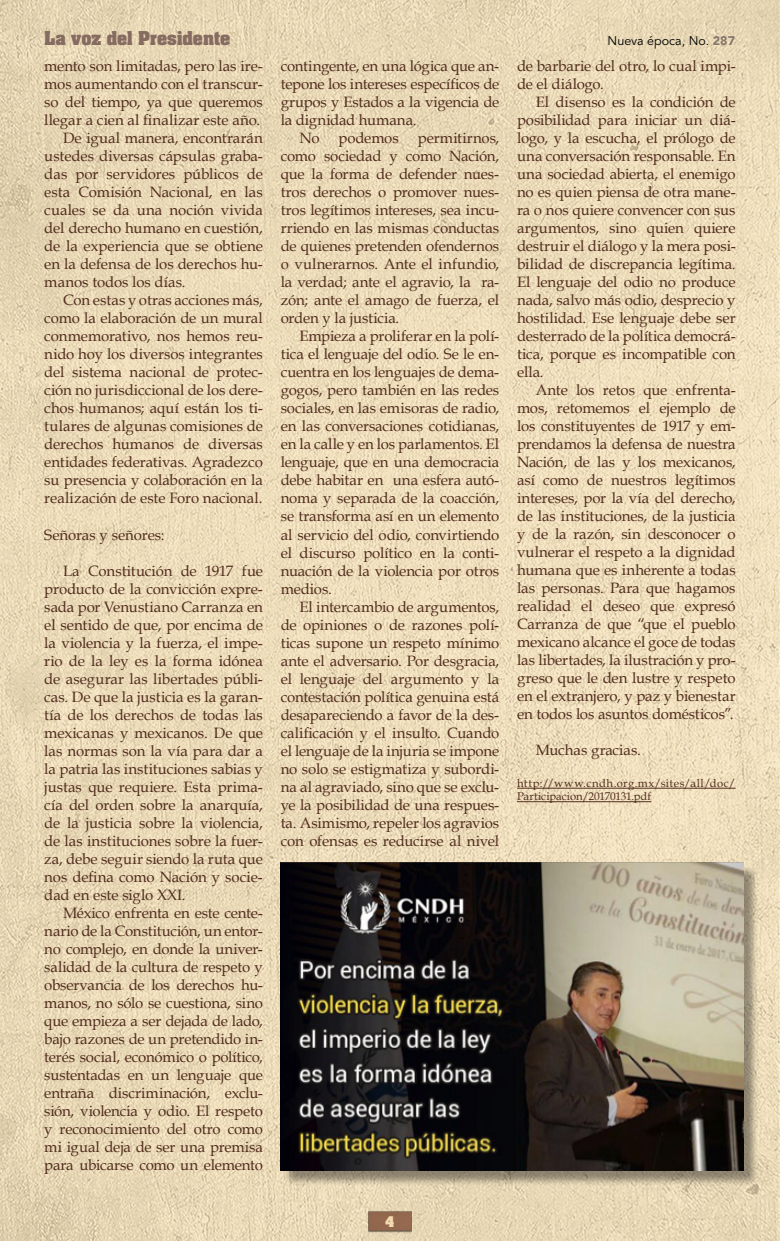
<style>
.page{position:relative;width:780px;height:1241px;background:#fff}
.page>*{position:absolute;margin:0;border:0;box-sizing:border-box;transform-origin:0 0}
.t1{font:700 16.25px "Aachen Std";color:#866b61}
.t2{font:15px/18px "Book Antiqua";letter-spacing:-.01em;color:#512c1d;text-align:justify}
.t3{font:12.5px "Avenir LT Std";color:#000}
.t4{font:700 12.5px "Aachen Std";color:#f4dbb2}
.t5{font:11.25px/13.5px "Book Antiqua";letter-spacing:.025em;color:#532e1f}
.s1{font-weight:900;color:#88786d}
</style>
<div class="page">
<img style="left:0;top:0;width:779px;height:1240px">
<hr style="left:517px;top:801px;width:134px;height:1px;background:#532e1f">
<hr style="left:517px;top:787px;width:218px;height:1px;background:#532e1f">
<div style="left:282px;top:864px;width:477px;height:321px;background:#000;opacity:.4"></div>
<img style="left:281px;top:861px;width:462px;height:309px">
<img style="left:368px;top:1204px;width:43px;height:32px">
<h1 class="t1" style="left:44px;top:26px;width:187px">La voz del Presidente</h1>
<p class="t2" style="left:44px;top:57px;width:220px">mento son limitadas, pero las ire&shy;mos aumentando con el transcur&shy;so del tiempo, ya que queremos</p>
<p class="t2" style="left:44px;top:111px;width:217px">llegar a cien al finalizar este año.</p>
<p class="t2" style="left:44px;top:129px;width:220px;text-indent:19px">De igual manera, encontrarán ustedes diversas cápsulas graba&shy;das por servidores públicos de esta Comisión Nacional, en las cuales se da una noción vivida del derecho humano en cuestión, de la experiencia que se obtiene en la defensa de los derechos hu&shy;manos todos los días.</p>
<p class="t2" style="left:44px;top:291px;width:220px;text-indent:19px">Con estas y otras acciones más, como la elaboración de un mural conmemorativo, nos hemos reu&shy;nido hoy los diversos integrantes del sistema nacional de protec&shy;ción no jurisdiccional de los dere&shy;chos humanos; aquí están los ti&shy;tulares de algunas comisiones de derechos humanos de diversas entidades federativas. Agradezco su presencia y colaboración en la realización de este Foro nacional.</p>
<p class="t2" style="left:44px;top:525px;width:122px">Señoras y señores:</p>
<p class="t2" style="left:44px;top:561px;width:220px;text-indent:19px">La Constitución de 1917 fue producto de la convicción expre&shy;sada por Venustiano Carranza en el sentido de que, por encima de la violencia y la fuerza, el impe&shy;rio de la ley es la forma idónea de asegurar las libertades públi&shy;cas. De que la justicia es la garan&shy;tía de los derechos de todas las mexicanas y mexicanos. De que las normas son la vía para dar a la patria las instituciones sabias y justas que requiere. Esta prima&shy;cía del orden sobre la anarquía, de la justicia sobre la violencia, de las instituciones sobre la fuer&shy;za, debe seguir siendo la ruta que nos defina como Nación y socie&shy;dad en este siglo XXI.</p>
<p class="t2" style="left:44px;top:903px;width:220px;text-indent:19px">México enfrenta en este cente&shy;nario de la Constitución, un entor&shy;no complejo, en donde la univer&shy;salidad de la cultura de respeto y observancia de los derechos hu&shy;manos, no sólo se cuestiona, sino que empieza a ser dejada de lado, bajo razones de un pretendido in&shy;terés social, económico o político, sustentadas en un lenguaje que entraña discriminación, exclu&shy;sión, violencia y odio. El respeto y reconocimiento del otro como mi igual deja de ser una premisa para ubicarse como un elemento</p>
<p class="t2" style="left:281px;top:57px;width:220px">contingente, en una lógica que an-</p>
<p class="t2" style="left:281px;top:75px;width:220px">tepone los intereses específicos de</p>
<p class="t2" style="left:281px;top:93px;width:220px">grupos y Estados a la vigencia de la dignidad humana.</p>
<p class="t2" style="left:299px;top:129px;width:22px">No</p>
<p class="t2" style="left:338px;top:129px;width:62px">podemos</p>
<p class="t2" style="left:281px;top:129px;width:220px;text-indent:137px">permitirnos, como sociedad y como Nación, que la forma de defender nues&shy;tros derechos o promover nues&shy;tros legítimos intereses, sea incu&shy;rriendo en las mismas conductas de quienes pretenden ofendernos</p>
<p class="t2" style="left:281px;top:255px;width:220px">o vulnerarnos. Ante el infundio, la verdad; ante el agravio, la ra&shy;zón; ante el amago de fuerza, el orden y la justicia.</p>
<p class="t2" style="left:281px;top:327px;width:220px;text-indent:19px">Empieza a proliferar en la polí&shy;tica el lenguaje del odio. Se le en&shy;cuentra en los lenguajes de dema&shy;gogos, pero también en las redes sociales, en las emisoras de radio, en las conversaciones cotidianas, en la calle y en los parlamentos. El lenguaje, que en una democracia debe habitar en una esfera autó&shy;noma y separada de la coacción, se transforma así en un elemento al servicio del odio, convirtiendo el discurso político en la conti&shy;nuación de la violencia por otros medios.</p>
<p class="t2" style="left:281px;top:597px;width:220px;text-indent:19px">El intercambio de argumentos, de opiniones o de razones polí&shy;ticas supone un respeto mínimo ante el adversario. Por desgracia, el lenguaje del argumento y la contestación política genuina está desapareciendo a favor de la des&shy;calificación y el insulto. Cuando el lenguaje de la injuria se impone no solo se estigmatiza y subordi&shy;na al agraviado, sino que se exclu&shy;ye la posibilidad de una respues&shy;ta. Asimismo, repeler los agravios con ofensas es reducirse al nivel</p>
<p class="t4" style="left:385px;top:1212px;width:10px">4</p>
<p class="t3" style="left:607px;top:34px;width:129px">Nueva época, No. <span class="s1">287</span></p>
<p class="t2" style="left:517px;top:57px;width:220px">de barbarie del otro, lo cual impi&shy;de el diálogo.</p>
<p class="t2" style="left:517px;top:93px;width:220px;text-indent:19px">El disenso es la condición de posibilidad para iniciar un diá&shy;logo, y la escucha, el prólogo de una conversación responsable. En una sociedad abierta, el enemigo no es quien piensa de otra mane&shy;ra o nos quiere convencer con sus argumentos, sino quien quiere destruir el diálogo y la mera posi&shy;bilidad de discrepancia legítima.<br>El lenguaje del odio no produce nada, salvo más odio, desprecio y hostilidad. Ese lenguaje debe ser desterrado de la política democrá&shy;tica, porque es incompatible con ella.</p>
<p class="t2" style="left:517px;top:381px;width:220px;text-indent:19px">Ante los retos que enfrenta&shy;mos, retomemos el ejemplo de los constituyentes de 1917 y em&shy;prendamos la defensa de nuestra Nación, de las y los mexicanos, así como de nuestros legítimos intereses, por la vía del derecho, de las instituciones, de la justicia y de la razón, sin desconocer o vulnerar el respeto a la dignidad humana que es inherente a todas las personas. Para que hagamos realidad el deseo que expresó Carranza de que “que el pueblo mexicano alcance el goce de todas las libertades, la ilustración y pro&shy;greso que le den lustre y respeto en el extranjero, y paz y bienestar en todos los asuntos domésticos”.</p>
<p class="t2" style="left:535px;top:741px;width:106px">Muchas gracias.</p>
<p class="t5" style="left:517px;top:776px;width:220px">http://www.cndh.org.mx/sites/all/doc/<br>Participacion/20170131.pdf</p>
</div>
